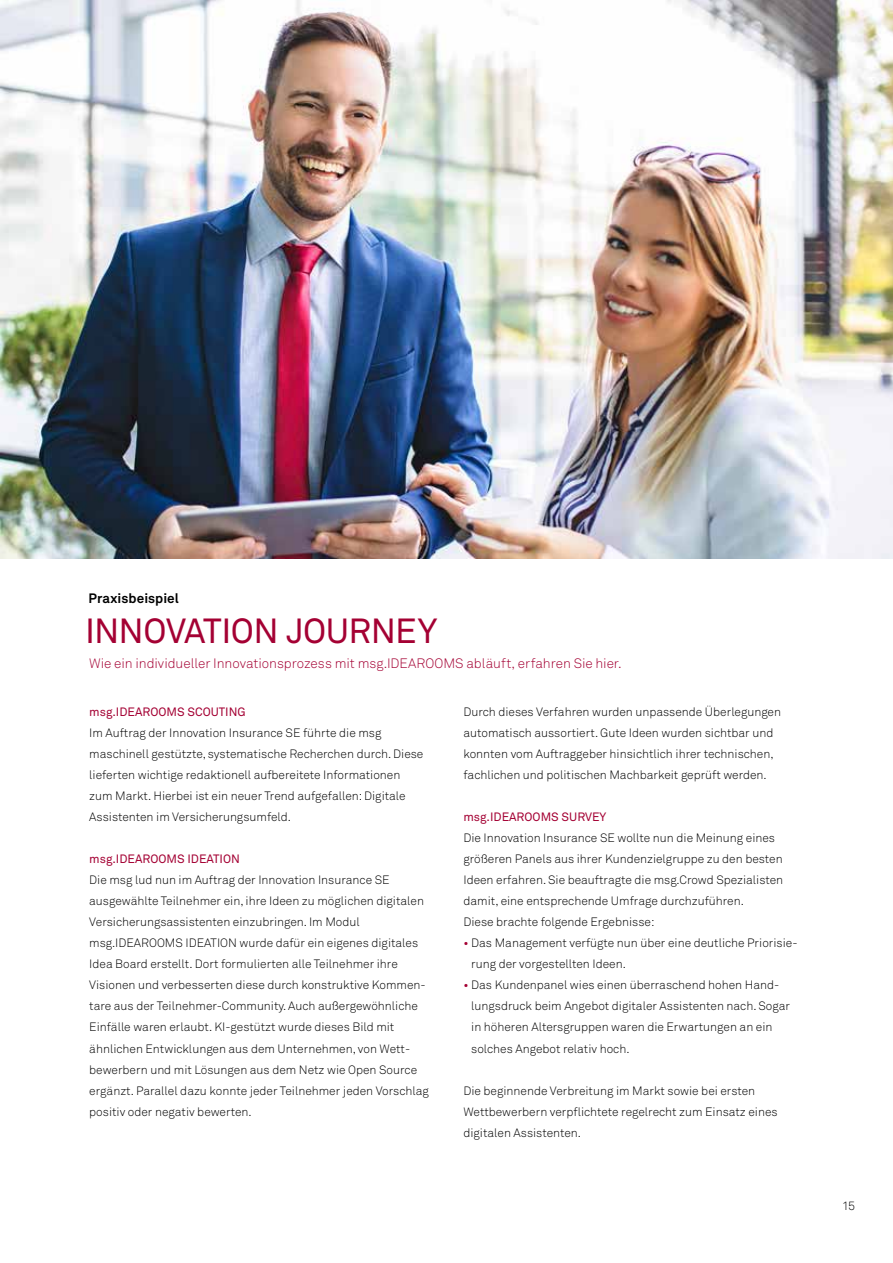
<style>
.page{position:relative;width:893px;height:1263px;background:#fff}
.page>*{position:absolute;margin:0;border:0;box-sizing:border-box;transform-origin:0 0}
.t1{font:34.5px "Akkurat Std";letter-spacing:-.015em;color:#a40133}
.t2{font:300 13.5px "Akkurat Std";color:#a40133}
.t3{font:700 13.5px "Akkurat Std";letter-spacing:.005em;color:#000}
.t4{font:300 12px/21px "Akkurat Std";color:#000}
.t5{font:12px "Akkurat Std";color:#a40133}
.s1{font-weight:400;color:#a40133}
</style>
<div class="page">
<img style="left:0;top:0;width:893px;height:558px">
<p class="t3" style="left:89px;top:590px;width:92px">Praxisbeispiel</p>
<h1 class="t1" style="left:85px;top:611px;width:353px">INNOVATION JOURNEY</h1>
<p class="t2" style="left:89px;top:655px;width:534px">Wie ein individueller Innovationsprozess mit msg.IDEAROOMS abläuft, erfahren Sie hier.</p>
<p class="t5" style="left:89px;top:704px;width:158px">msg.IDEAROOMS SCOUTING</p>
<p class="t4" style="left:89px;top:722px;width:336px">Im Auftrag der Innovation Insurance SE führte die msg maschinell gestützte, systematische Recherchen durch. Diese lieferten wichtige redaktionell aufbereitete Informationen zum Markt. Hierbei ist ein neuer Trend aufgefallen: Digitale Assistenten im Versicherungsumfeld.</p>
<p class="t5" style="left:89px;top:852px;width:152px">msg.IDEAROOMS IDEATION</p>
<p class="t4" style="left:89px;top:869px;width:341px">Die msg lud nun im Auftrag der Innovation Insurance SE ausgewählte Teilnehmer ein, ihre Ideen zu möglichen digitalen Versicherungsassistenten einzubringen. Im Modul msg.IDEAROOMS IDEATION wurde dafür ein eigenes digitales Idea Board erstellt. Dort formulierten alle Teilnehmer ihre Visionen und verbesserten diese durch konstruktive Kommen&shy;tare aus der Teilnehmer-Community. Auch außergewöhnliche Einfälle waren erlaubt. KI-gestützt wurde dieses Bild mit ähnlichen Entwicklungen aus dem Unternehmen, von Wett&shy;bewerbern und mit Lösungen aus dem Netz wie Open Source ergänzt. Parallel dazu konnte jeder Teilnehmer jeden Vorschlag positiv oder negativ bewerten.</p>
<p class="t4" style="left:463px;top:701px;width:319px">Durch dieses Verfahren wurden unpassende Überlegungen automatisch aussortiert. Gute Ideen wurden sichtbar und konnten vom Auftraggeber hinsichtlich ihrer technischen, fachlichen und politischen Machbarkeit geprüft werden.</p>
<p class="t5" style="left:463px;top:810px;width:144px">msg.IDEAROOMS SURVEY</p>
<p class="t4" style="left:463px;top:827px;width:321px">Die Innovation Insurance SE wollte nun die Meinung eines größeren Panels aus ihrer Kundenzielgruppe zu den besten Ideen erfahren. Sie beauftragte die msg.Crowd Spezialisten damit, eine entsprechende Umfrage durchzuführen.<br>Diese brachte folgende Ergebnisse:</p>
<p class="t4" style="left:471px;top:932px;width:328px;text-indent:-8px"><span class="s1">•</span> Das Management verfügte nun über eine deutliche Priorisie&shy;rung der vorgestellten Ideen.</p>
<p class="t4" style="left:471px;top:975px;width:320px;text-indent:-8px"><span class="s1">•</span> Das Kundenpanel wies einen überraschend hohen Hand&shy;lungsdruck beim Angebot digitaler Assistenten nach. Sogar in höheren Altersgruppen waren die Erwartungen an ein solches Angebot relativ hoch.</p>
<p class="t4" style="left:463px;top:1080px;width:316px">Die beginnende Verbreitung im Markt sowie bei ersten<br>Wettbewerbern verpflichtete regelrecht zum Einsatz eines digitalen Assistenten.</p>
<p class="t4" style="left:842px;top:1196px;width:15px">15</p>
</div>
